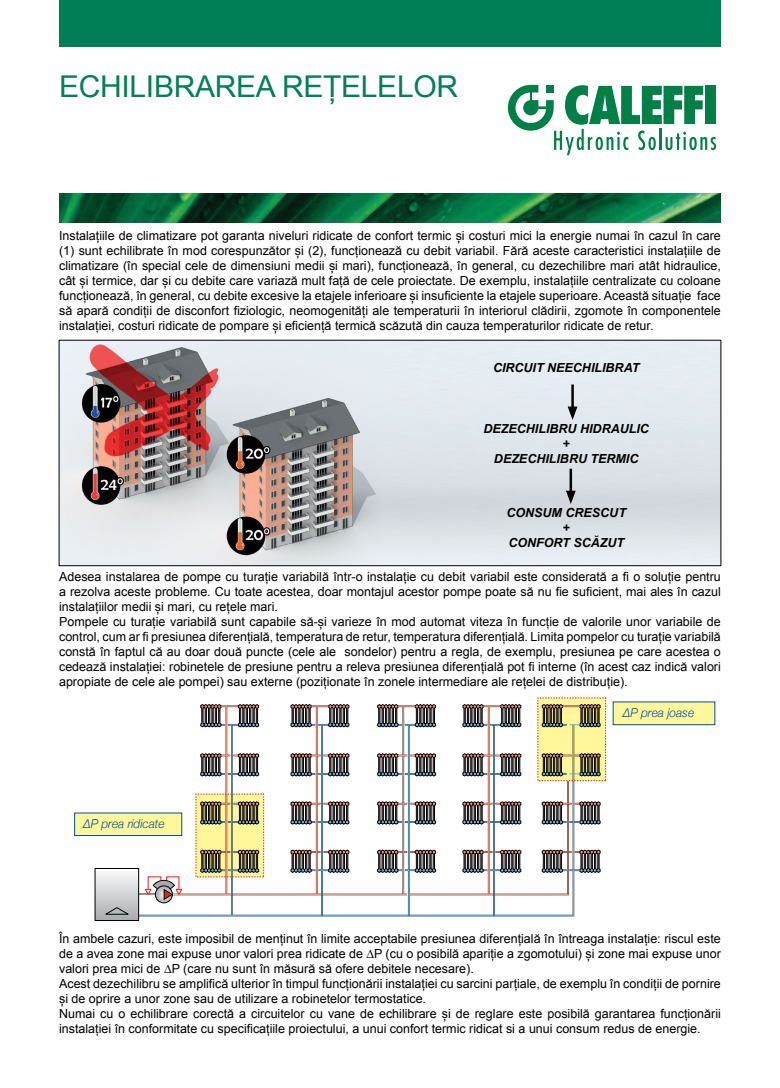
<style>
.page{position:relative;width:780px;height:1088px;background:#fff}
.page>*{position:absolute;margin:0;border:0;box-sizing:border-box;transform-origin:0 0}
.t1{font:30px "Arial";letter-spacing:-.01em;color:#008053}
.t2{font:12.5px/15px "Arial";color:#000}
.t3{font:italic 700 12.5px/15px "Arial";color:#000;text-align:center}
.t4{font:italic 300 12.25px "Helvetica Neue";color:#034ea2}
</style>
<div class="page">
<svg style="left:508px;top:85px;width:208px;height:70px"></svg>
<img style="left:59px;top:193px;width:661px;height:29px">
<div style="left:59px;top:0;width:661px;height:47px;background:#007e56"></div>
<img style="left:61px;top:342px;width:658px;height:222px">
<div style="left:59px;top:340px;width:662px;height:226px;border:1px solid #000"></div>
<div style="left:538px;top:698px;width:67px;height:83px;background:#fff799"></div>
<svg style="left:182px;top:723px;width:393px;height:194px"></svg>
<hr style="left:138px;top:915px;width:71px;height:1px;background:#5fb1e3">
<svg style="left:208px;top:724px;width:366px;height:192px"></svg>
<svg style="left:95px;top:868px;width:87px;height:53px"></svg>
<div style="left:75px;top:813px;width:107px;height:22px;background:#fff799"></div>
<div style="left:74px;top:812px;width:108px;height:24px;border:1px solid #034ea2"></div>
<div style="left:613px;top:702px;width:101px;height:23px;background:#fff799"></div>
<div style="left:612px;top:701px;width:103px;height:24px;border:1px solid #034ea2"></div>
<hr style="left:321px;top:725px;width:2px;height:190px;background:#020405">
<svg style="left:290px;top:704px;width:59px;height:23px"></svg>
<svg style="left:377px;top:850px;width:59px;height:23px"></svg>
<svg style="left:377px;top:801px;width:59px;height:23px"></svg>
<svg style="left:377px;top:753px;width:59px;height:23px"></svg>
<svg style="left:377px;top:704px;width:59px;height:23px"></svg>
<hr style="left:493px;top:725px;width:1px;height:190px;background:#5fb1e3">
<svg style="left:462px;top:850px;width:59px;height:23px"></svg>
<svg style="left:462px;top:801px;width:59px;height:23px"></svg>
<svg style="left:462px;top:753px;width:59px;height:23px"></svg>
<svg style="left:462px;top:704px;width:59px;height:23px"></svg>
<svg style="left:542px;top:850px;width:58px;height:23px"></svg>
<svg style="left:542px;top:801px;width:58px;height:23px"></svg>
<svg style="left:542px;top:753px;width:58px;height:23px"></svg>
<svg style="left:542px;top:704px;width:58px;height:23px"></svg>
<hr style="left:231px;top:725px;width:1px;height:190px;background:#5fb1e3">
<hr style="left:226px;top:706px;width:1px;height:188px;background:#f69274">
<svg style="left:200px;top:850px;width:59px;height:23px"></svg>
<svg style="left:200px;top:801px;width:59px;height:23px"></svg>
<svg style="left:200px;top:753px;width:59px;height:23px"></svg>
<svg style="left:200px;top:704px;width:59px;height:23px"></svg>
<hr style="left:321px;top:725px;width:1px;height:190px;background:#5fb1e3">
<svg style="left:290px;top:850px;width:59px;height:23px"></svg>
<svg style="left:290px;top:801px;width:59px;height:23px"></svg>
<svg style="left:290px;top:753px;width:59px;height:23px"></svg>
<hr style="left:408px;top:725px;width:1px;height:190px;background:#5fb1e3">
<hr style="left:403px;top:706px;width:1px;height:188px;background:#f69274">
<hr style="left:316px;top:706px;width:1px;height:188px;background:#f69274">
<hr style="left:488px;top:706px;width:1px;height:188px;background:#f69274">
<hr style="left:571px;top:384px;width:2px;height:27px;background:#000">
<svg style="left:567px;top:406px;width:10px;height:14px"></svg>
<hr style="left:569px;top:469px;width:3px;height:26px;background:#000">
<svg style="left:566px;top:491px;width:9px;height:13px"></svg>
<h1 class="t1" style="left:59px;top:67px;width:400px">ECHILIBRAREA REȚELELOR</h1>
<p class="t2" style="left:59px;top:228px;width:663px;text-align:justify">Instalațiile de climatizare pot garanta niveluri ridicate de confort termic și costuri mici la energie numai în cazul în care (1) sunt echilibrate în mod corespunzător și (2), funcționează cu debit variabil. Fără aceste caracteristici instalațiile de climatizare (în special cele de dimensiuni medii și mari), funcționează, în general, cu dezechilibre mari atât hidraulice, cât și termice, dar și cu debite care variază mult față de cele proiectate. De exemplu, instalațiile centralizate cu coloane funcționează, în general, cu debite excesive la etajele inferioare și insuficiente la etajele superioare. Această situație face să apară condiții de disconfort fiziologic, neomogenități ale temperaturii în interiorul clădirii, zgomote în componentele instalației, costuri ridicate de pompare și eficiență termică scăzută din cauza temperaturilor ridicate de retur.</p>
<p class="t3" style="left:493px;top:360px;width:148px">CIRCUIT NEECHILIBRAT</p>
<p class="t3" style="left:483px;top:422px;width:167px">DEZECHILIBRU HIDRAULIC +<br>DEZECHILIBRU TERMIC</p>
<p class="t3" style="left:506px;top:506px;width:121px">CONSUM CRESCUT +<br>CONFORT SCĂZUT</p>
<p class="t2" style="left:59px;top:569px;width:663px">Adesea instalarea de pompe cu turație variabilă într-o instalație cu debit variabil este considerată a fi o soluție pentru a rezolva aceste probleme. Cu toate acestea, doar montajul acestor pompe poate să nu fie suficient, mai ales în cazul instalațiilor medii și mari, cu rețele mari.<br>Pompele cu turație variabilă sunt capabile să-și varieze în mod automat viteza în funcție de valorile unor variabile de control, cum ar fi presiunea diferențială, temperatura de retur, temperatura diferențială. Limita pompelor cu turație variabilă constă în faptul că au doar două puncte (cele ale sondelor) pentru a regla, de exemplu, presiunea pe care acestea o cedează instalației: robinetele de presiune pentru a releva presiunea diferențială pot fi interne (în acest caz indică valori apropiate de cele ale pompei) sau externe (poziționate în zonele intermediare ale rețelei de distribuție).</p>
<p class="t4" style="left:83px;top:814px;width:83px">∆P prea ridicate</p>
<p class="t4" style="left:622px;top:703px;width:73px">∆P prea joase</p>
<p class="t2" style="left:59px;top:931px;width:663px">În ambele cazuri, este imposibil de menținut în limite acceptabile presiunea diferențială în întreaga instalație: riscul este de a avea zone mai expuse unor valori prea ridicate de ∆P (cu o posibilă apariție a zgomotului) și zone mai expuse unor valori prea mici de ∆P (care nu sunt în măsură să ofere debitele necesare).<br>Acest dezechilibru se amplifică ulterior în timpul funcționării instalației cu sarcini parțiale, de exemplu în condiții de pornire și de oprire a unor zone sau de utilizare a robinetelor termostatice.<br>Numai cu o echilibrare corectă a circuitelor cu vane de echilibrare și de reglare este posibilă garantarea funcționării instalației în conformitate cu specificațiile proiectului, a unui confort termic ridicat si a unui consum redus de energie.</p>
</div>
